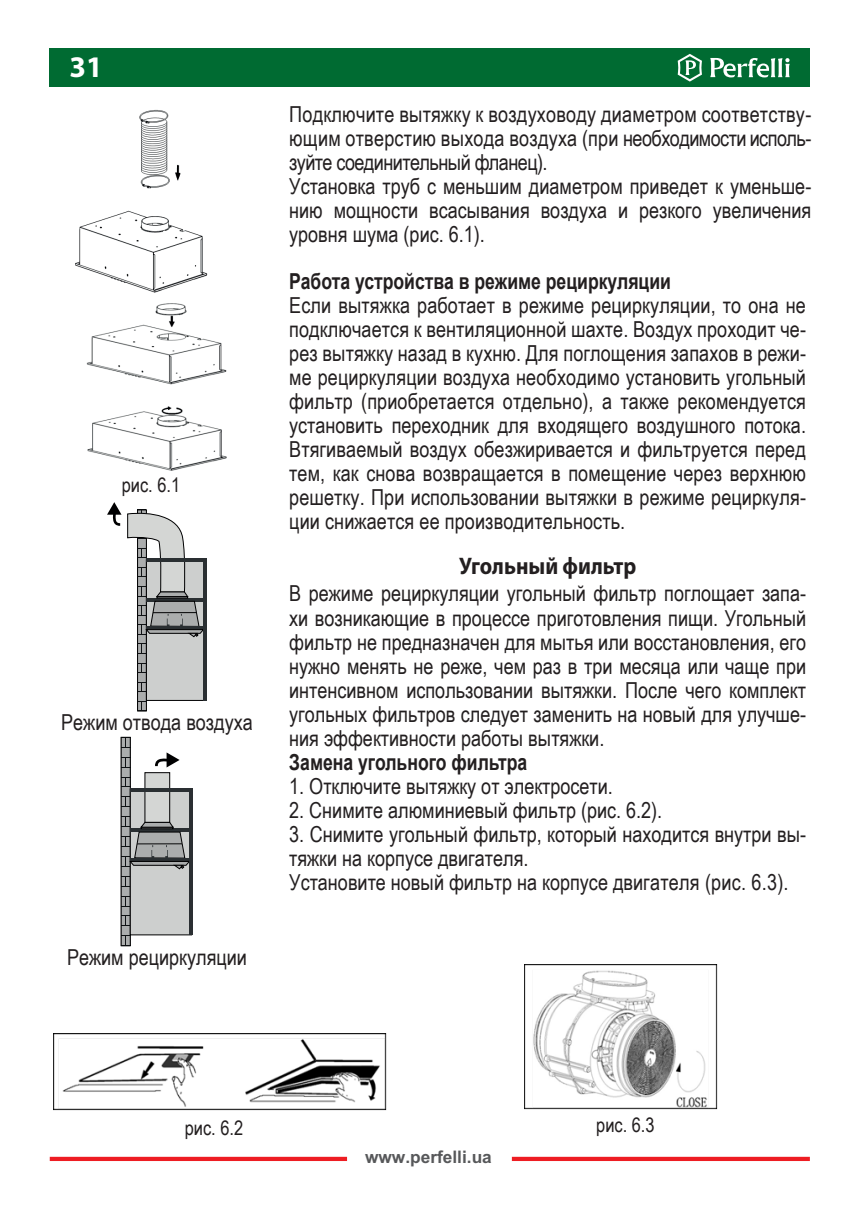
<style>
.page{position:relative;width:862px;height:1214px;background:#fff}
.page>*{position:absolute;margin:0;border:0;box-sizing:border-box;transform-origin:0 0}
.t1{font:700 30px "Myriad Pro";color:#fff}
.t2{font:700 24px "Myriad Pro";color:#231f20;scale:.9 1}
.t3{font:22px/24px "Arial Narrow";color:#231f20;text-align:justify}
.t4{font:700 22px "Arial";color:#231f20;scale:.8 1}
.t5{font:20px "Arial Narrow";color:#231f20}
.t6{font:700 17.2px "Arial";color:#57585a}
</style>
<div class="page">
<hr style="left:203px;top:558px;width:4px;height:142px;background:#2a2f32">
<svg style="left:107px;top:502px;width:97px;height:209px"></svg>
<hr style="left:189px;top:788px;width:4px;height:146px;background:#2a2f32">
<svg style="left:121px;top:737px;width:69px;height:209px"></svg>
<img style="left:75px;top:109px;width:133px;height:184px">
<img style="left:86px;top:303px;width:141px;height:168px">
<img style="left:53px;top:1033px;width:334px;height:77px">
<img style="left:524px;top:964px;width:193px;height:145px">
<div style="left:50px;top:48px;width:760px;height:38px;background:#006b32"></div>
<svg style="left:710px;top:58px;width:79px;height:19px"></svg>
<svg style="left:678px;top:54px;width:24px;height:28px"></svg>
<svg style="left:512px;top:1156px;width:298px;height:4px"></svg>
<svg style="left:50px;top:1156px;width:297px;height:4px"></svg>
<h1 class="t1" style="left:69px;top:47px;width:35px">31</h1>
<p class="t5" style="left:122px;top:470px;width:60px">рис. 6.1</p>
<p class="t3" style="left:61px;top:709px;width:193px">Режим отвода воздуха</p>
<p class="t3" style="left:67px;top:944px;width:181px">Режим рециркуляции</p>
<p class="t3" style="left:289px;top:101px;width:523px">Подключите вытяжку к воздуховоду диаметром соответству&shy;ющим отверстию выхода воздуха (при необходимости исполь&shy;зуйте соединительный фланец).</p>
<p class="t3" style="left:289px;top:173px;width:523px">Установка труб с меньшим диаметром приведет к уменьше&shy;нию мощности всасывания воздуха и резкого увеличения уровня шума (рис. 6.1).</p>
<p class="t4" style="left:289px;top:265px;width:479px">Работа устройства в режиме рециркуляции</p>
<p class="t3" style="left:289px;top:292px;width:518px">Если вытяжка работает в режиме рециркуляции, то она не подключается к вентиляционной шахте. Воздух проходит че&shy;рез вытяжку назад в кухню. Для поглощения запахов в режи&shy;ме рециркуляции воздуха необходимо установить угольный фильтр (приобретается отдельно), а также рекомендуется установить переходник для входящего воздушного потока.<br>Втягиваемый воздух обезжиривается и фильтруется перед тем, как снова возвращается в помещение через верхнюю решетку. При использовании вытяжки в режиме рециркуля&shy;ции снижается ее производительность.</p>
<p class="t2" style="left:459px;top:550px;width:198px">Угольный фильтр</p>
<p class="t3" style="left:289px;top:581px;width:518px">В режиме рециркуляции угольный фильтр поглощает запа&shy;хи возникающие в процессе приготовления пищи. Угольный фильтр не предназначен для мытья или восстановления, его нужно менять не реже, чем раз в три месяца или чаще при интенсивном использовании вытяжки. После чего комплект угольных фильтров следует заменить на новый для улучше&shy;ния эффективности работы вытяжки.</p>
<p class="t4" style="left:289px;top:746px;width:299px">Замена угольного фильтра</p>
<p class="t3" style="left:289px;top:773px;width:325px">1. Отключите вытяжку от электросети.</p>
<p class="t3" style="left:289px;top:797px;width:375px">2. Снимите алюминиевый фильтр (рис. 6.2).</p>
<p class="t3" style="left:289px;top:821px;width:518px">3. Снимите угольный фильтр, который находится внутри вы&shy;тяжки на корпусе двигателя.</p>
<p class="t3" style="left:289px;top:869px;width:501px">Установите новый фильтр на корпусе двигателя (рис. 6.3).</p>
<p class="t5" style="left:185px;top:1113px;width:60px">рис. 6.2</p>
<p class="t5" style="left:596px;top:1109px;width:60px">рис. 6.3</p>
<p class="t6" style="left:365px;top:1145px;width:128px">www.perfelli.ua</p>
</div>
